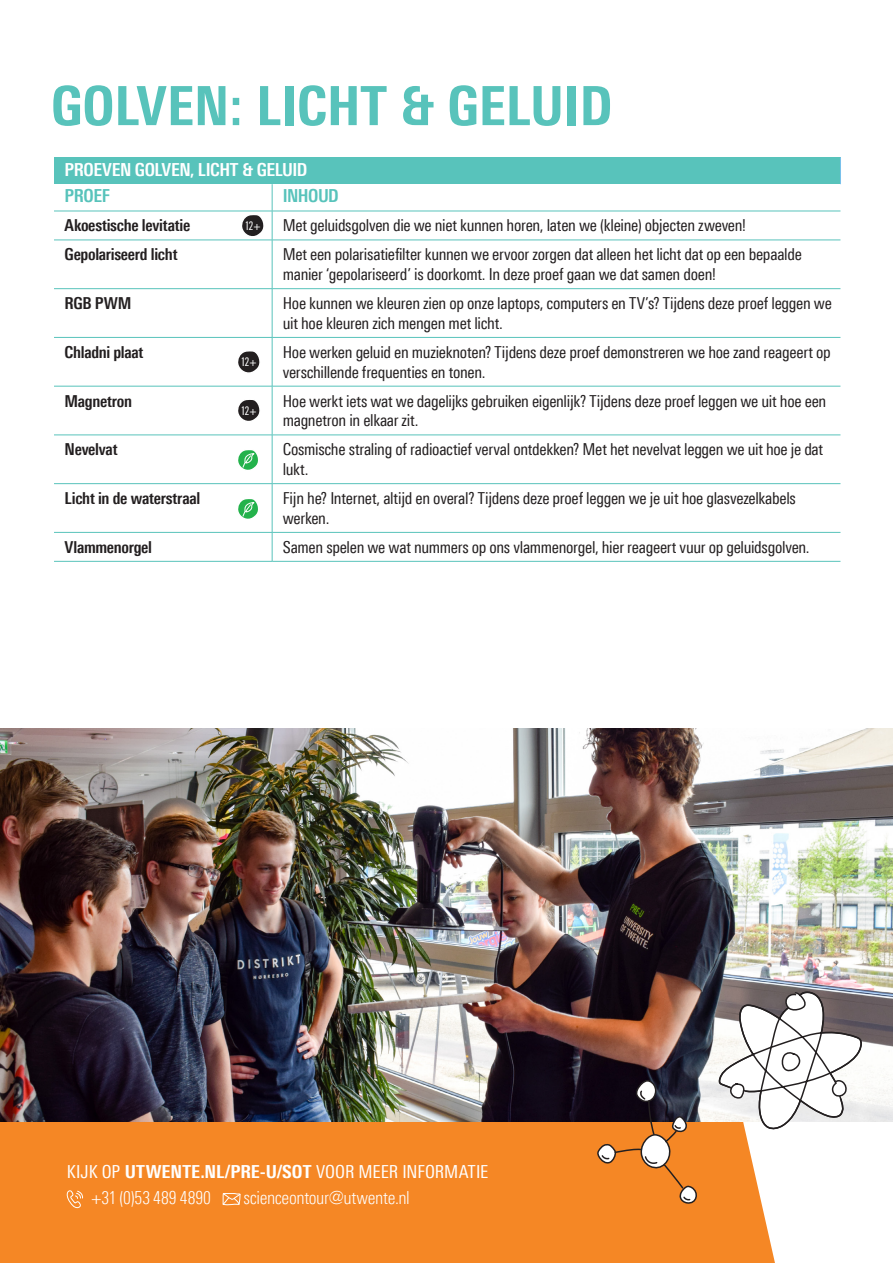
<style>
.page{position:relative;width:893px;height:1263px;background:#fff}
.page>*{position:absolute;margin:0;border:0;box-sizing:border-box;transform-origin:0 0}
.Titel_30pt_wit{font:800 54px "Linotype Univers 720 Cn";color:#58c3bb}
.Kopje_14pt{font:18px "Linotype Univers 420 Cn";letter-spacing:-.005em;color:#fff}
.H_-_PreU_-_Tabel_kop{font:700 18px "Linotype Univers 620 Cn";letter-spacing:-.025em;color:#fff}
.P_-_PreU_-_Intro_-_1{font:300 18px "Linotype Univers 320 Cn";letter-spacing:-.02em;color:#fff}
.P_-_PreU_-_Intro_-_1-2{font:300 18px "Linotype Univers 320 Cn";color:#fff}
.H_-_PreU_-_Tabel_kop-2{font:700 18px "Linotype Univers 620 Cn";letter-spacing:-.025em;color:#58c3bb}
.P_-_PreU_-_Tabel_txt{font:16.5px/19.8px "Linotype Univers 420 Cn";letter-spacing:-.02em;color:#231f20}
.P_-_PreU_-_Tabel_txt-2{font:700 16.5px "Linotype Univers 620 Cn";letter-spacing:-.02em;color:#231f20}
.t1{font:12px "Linotype Univers 410 Cm";color:#fff}
.s1{font-family:"Linotype Univers 720 Cn";font-weight:800}
</style>
<div class="page">
<div style="left:0;top:1122px;width:775px;height:141px;background:#f58725"></div>
<svg style="left:66px;top:1190px;width:17px;height:18px"></svg>
<svg style="left:222px;top:1193px;width:19px;height:12px"></svg>
<div style="left:54px;top:157px;width:786px;height:27px;background:#58c3bb"></div>
<svg style="left:840px;top:157px;width:1px;height:27px"></svg>
<hr style="left:54px;top:211px;width:218px;height:1px;background:#58c3bb">
<hr style="left:272px;top:211px;width:568px;height:1px;background:#58c3bb">
<svg style="left:272px;top:184px;width:1px;height:56px"></svg>
<hr style="left:272px;top:240px;width:568px;height:1px;background:#58c3bb">
<hr style="left:272px;top:240px;width:1px;height:48px;background:#58c3bb">
<hr style="left:272px;top:288px;width:568px;height:1px;background:#58c3bb">
<hr style="left:272px;top:289px;width:1px;height:48px;background:#58c3bb">
<hr style="left:272px;top:337px;width:568px;height:1px;background:#58c3bb">
<hr style="left:272px;top:338px;width:1px;height:48px;background:#58c3bb">
<hr style="left:272px;top:386px;width:568px;height:1px;background:#58c3bb">
<hr style="left:272px;top:386px;width:1px;height:49px;background:#58c3bb">
<hr style="left:272px;top:435px;width:568px;height:1px;background:#58c3bb">
<hr style="left:272px;top:435px;width:1px;height:48px;background:#58c3bb">
<hr style="left:272px;top:483px;width:568px;height:1px;background:#58c3bb">
<hr style="left:272px;top:484px;width:1px;height:48px;background:#58c3bb">
<hr style="left:272px;top:532px;width:568px;height:1px;background:#58c3bb">
<svg style="left:272px;top:533px;width:1px;height:28px"></svg>
<hr style="left:272px;top:561px;width:568px;height:1px;background:#58c3bb">
<hr style="left:54px;top:240px;width:218px;height:1px;background:#58c3bb">
<hr style="left:54px;top:288px;width:218px;height:1px;background:#58c3bb">
<hr style="left:54px;top:337px;width:218px;height:1px;background:#58c3bb">
<hr style="left:54px;top:386px;width:218px;height:1px;background:#58c3bb">
<hr style="left:54px;top:435px;width:218px;height:1px;background:#58c3bb">
<hr style="left:54px;top:483px;width:218px;height:1px;background:#58c3bb">
<hr style="left:54px;top:532px;width:218px;height:1px;background:#58c3bb">
<hr style="left:54px;top:561px;width:218px;height:1px;background:#58c3bb">
<img style="left:0;top:728px;width:893px;height:394px">
<img style="left:596px;top:728px;width:106px;height:476px">
<img style="left:718px;top:728px;width:145px;height:402px">
<svg style="left:242px;top:215px;width:22px;height:21px"></svg>
<svg style="left:238px;top:351px;width:22px;height:22px"></svg>
<svg style="left:238px;top:400px;width:22px;height:21px"></svg>
<svg style="left:238px;top:450px;width:20px;height:20px"></svg>
<svg style="left:238px;top:499px;width:20px;height:20px"></svg>
<p class="Titel_30pt_wit" style="left:51px;top:73px;width:563px">GOLVEN: LICHT &amp; GELUID</p>
<p class="H_-_PreU_-_Tabel_kop" style="left:65px;top:159px;width:244px">PROEVEN GOLVEN, LICHT &amp; GELUID</p>
<p class="H_-_PreU_-_Tabel_kop-2" style="left:65px;top:185px;width:47px">PROEF</p>
<p class="H_-_PreU_-_Tabel_kop-2" style="left:283px;top:185px;width:58px">INHOUD</p>
<p class="P_-_PreU_-_Tabel_txt-2" style="left:65px;top:216px;width:127px">Akoestische levitatie</p>
<p class="P_-_PreU_-_Tabel_txt" style="left:283px;top:216px;width:465px">Met geluidsgolven die we niet kunnen horen, laten we (kleine) objecten zweven!</p>
<p class="P_-_PreU_-_Tabel_txt-2" style="left:65px;top:245px;width:114px">Gepolariseerd licht</p>
<p class="P_-_PreU_-_Tabel_txt" style="left:283px;top:244px;width:521px">Met een polarisatiefilter kunnen we ervoor zorgen dat alleen het licht dat op een bepaalde manier ‘gepolariseerd’ is doorkomt. In deze proef gaan we dat samen doen!</p>
<p class="P_-_PreU_-_Tabel_txt-2" style="left:65px;top:293px;width:68px">RGB PWM</p>
<p class="P_-_PreU_-_Tabel_txt" style="left:283px;top:293px;width:551px">Hoe kunnen we kleuren zien op onze laptops, computers en TV’s? Tijdens deze proef leggen we uit hoe kleuren zich mengen met licht.</p>
<p class="P_-_PreU_-_Tabel_txt-2" style="left:65px;top:342px;width:80px">Chladni plaat</p>
<p class="P_-_PreU_-_Tabel_txt" style="left:283px;top:342px;width:549px">Hoe werken geluid en muzieknoten? Tijdens deze proef demonstreren we hoe zand reageert op verschillende frequenties en tonen.</p>
<p class="P_-_PreU_-_Tabel_txt-2" style="left:65px;top:391px;width:69px">Magnetron</p>
<p class="P_-_PreU_-_Tabel_txt" style="left:283px;top:391px;width:545px">Hoe werkt iets wat we dagelijks gebruiken eigenlijk? Tijdens deze proef leggen we uit hoe een magnetron in elkaar zit.</p>
<p class="P_-_PreU_-_Tabel_txt-2" style="left:65px;top:440px;width:54px">Nevelvat</p>
<p class="P_-_PreU_-_Tabel_txt" style="left:283px;top:439px;width:542px">Cosmische straling of radioactief verval ontdekken? Met het nevelvat leggen we uit hoe je dat lukt.</p>
<p class="P_-_PreU_-_Tabel_txt-2" style="left:65px;top:488px;width:137px">Licht in de waterstraal</p>
<p class="P_-_PreU_-_Tabel_txt" style="left:283px;top:488px;width:515px">Fijn he? Internet, altijd en overal? Tijdens deze proef leggen we je uit hoe glasvezelkabels werken.</p>
<p class="P_-_PreU_-_Tabel_txt-2" style="left:65px;top:537px;width:89px">Vlammenorgel</p>
<p class="P_-_PreU_-_Tabel_txt" style="left:283px;top:537px;width:528px">Samen spelen we wat nummers op ons vlammenorgel, hier reageert vuur op geluidsgolven.</p>
<p class="t1" style="left:245px;top:219px;width:17px">12+</p>
<p class="t1" style="left:241px;top:355px;width:17px">12+</p>
<p class="t1" style="left:241px;top:403px;width:17px">12+</p>
<p class="Kopje_14pt" style="left:67px;top:1161px;width:423px">KIJK OP <span class="s1">UTWENTE.NL/PRE-U/SOT</span> VOOR MEER INFORMATIE</p>
<p class="P_-_PreU_-_Intro_-_1-2" style="left:91px;top:1187px;width:121px">+31 (0)53 489 4890</p>
<p class="P_-_PreU_-_Intro_-_1" style="left:244px;top:1187px;width:168px">scienceontour@utwente.nl</p>
</div>
